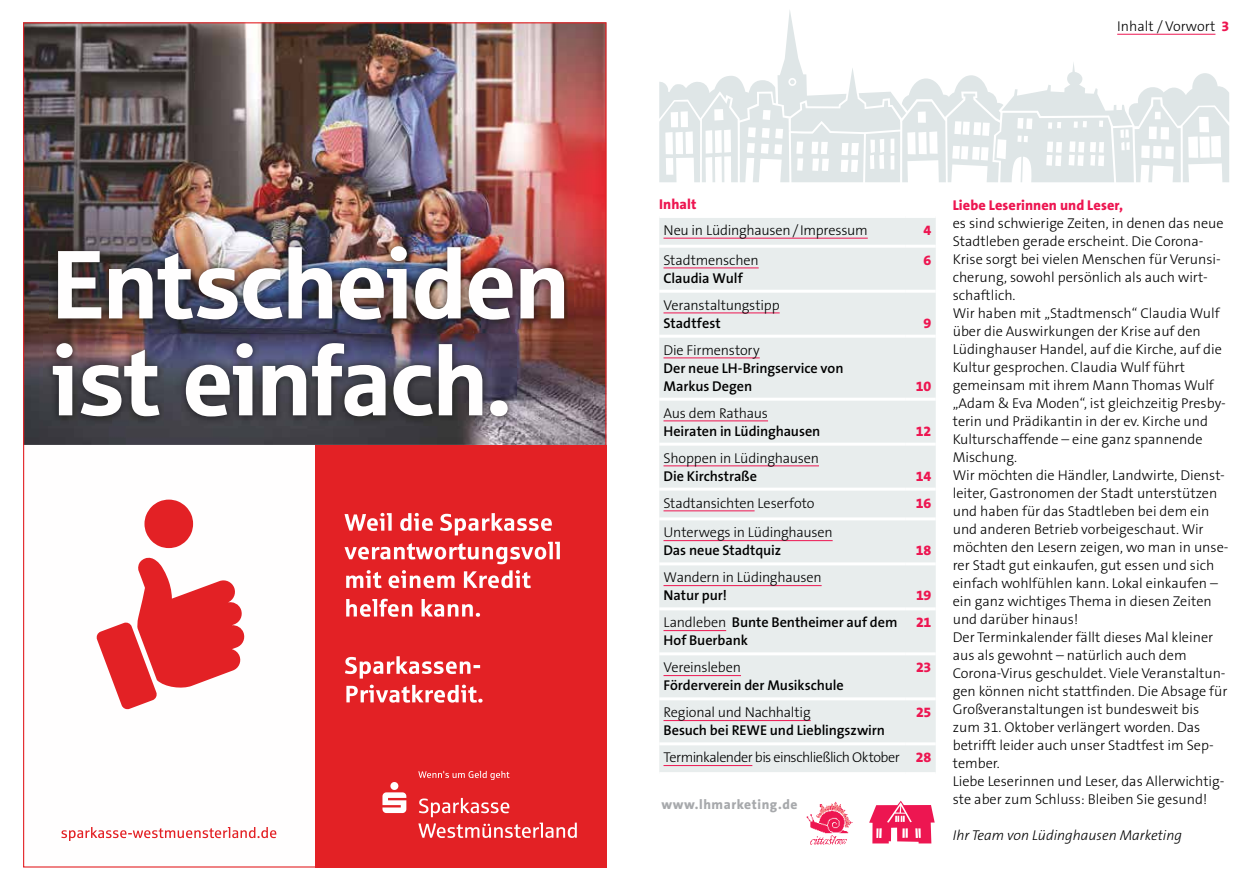
<style>
.page{position:relative;width:1259px;height:893px;background:#fff}
.page>*{position:absolute;margin:0;border:0;box-sizing:border-box;transform-origin:0 0}
.t1{font:300 14.25px/18px "The Sans B3";color:#000}
.t2{font:600 14.25px/18px "The Sans B6";letter-spacing:-.005em;color:#000}
.t3{font:800 14.25px "The Sans B8";letter-spacing:.005em;color:#ed1651}
.t4{font:300 14.25px "The Sans B3";letter-spacing:-.02em;color:#000}
.t5{font:300 14.25px "The Sans B3";letter-spacing:-.04em;color:#000}
.t6{font:italic 300 14.25px "The Sans B3";color:#000}
.t7{font:800 13.5px "The Sans B8";letter-spacing:.04em;color:#a7a9ac}
.s1{font-family:"The Sans B8";font-weight:800;color:#ed1651}
.s2{font-family:"The Sans B3";font-weight:300}
</style>
<div class="page">
<img style="left:25px;top:24px;width:579px;height:421px">
<div style="left:315px;top:445px;width:291px;height:422px;background:#e32125"></div>
<svg style="left:96px;top:500px;width:149px;height:210px"></svg>
<svg style="left:418px;top:823px;width:159px;height:15px"></svg>
<svg style="left:382px;top:771px;width:127px;height:46px"></svg>
<svg style="left:61px;top:827px;width:215px;height:14px"></svg>
<img style="left:44px;top:334px;width:472px;height:91px">
<svg style="left:53px;top:343px;width:455px;height:73px"></svg>
<img style="left:49px;top:237px;width:524px;height:92px">
<img style="left:58px;top:246px;width:506px;height:74px">
<svg style="left:346px;top:685px;width:136px;height:18px"></svg>
<svg style="left:345px;top:656px;width:135px;height:23px"></svg>
<svg style="left:346px;top:599px;width:134px;height:18px"></svg>
<svg style="left:346px;top:570px;width:185px;height:18px"></svg>
<svg style="left:344px;top:542px;width:216px;height:22px"></svg>
<svg style="left:344px;top:513px;width:208px;height:22px"></svg>
<div style="left:659px;top:218px;width:276px;height:554px;background:#e8eded"></div>
<hr style="left:659px;top:245px;width:246px;height:3px;background:#fff">
<hr style="left:905px;top:245px;width:30px;height:3px;background:#fff">
<hr style="left:659px;top:290px;width:246px;height:3px;background:#fff">
<hr style="left:905px;top:290px;width:30px;height:3px;background:#fff">
<hr style="left:659px;top:335px;width:246px;height:3px;background:#fff">
<hr style="left:905px;top:335px;width:30px;height:3px;background:#fff">
<hr style="left:659px;top:398px;width:246px;height:3px;background:#fff">
<hr style="left:905px;top:398px;width:30px;height:3px;background:#fff">
<hr style="left:659px;top:443px;width:246px;height:3px;background:#fff">
<hr style="left:905px;top:443px;width:30px;height:3px;background:#fff">
<hr style="left:659px;top:488px;width:246px;height:3px;background:#fff">
<hr style="left:905px;top:488px;width:30px;height:3px;background:#fff">
<hr style="left:659px;top:517px;width:246px;height:3px;background:#fff">
<hr style="left:905px;top:517px;width:30px;height:3px;background:#fff">
<hr style="left:659px;top:562px;width:246px;height:3px;background:#fff">
<hr style="left:905px;top:562px;width:30px;height:3px;background:#fff">
<hr style="left:659px;top:607px;width:246px;height:3px;background:#fff">
<hr style="left:905px;top:607px;width:30px;height:3px;background:#fff">
<hr style="left:659px;top:652px;width:246px;height:3px;background:#fff">
<hr style="left:905px;top:652px;width:30px;height:3px;background:#fff">
<hr style="left:659px;top:697px;width:246px;height:3px;background:#fff">
<hr style="left:905px;top:697px;width:30px;height:3px;background:#fff">
<hr style="left:659px;top:742px;width:246px;height:3px;background:#fff">
<hr style="left:905px;top:742px;width:30px;height:3px;background:#fff">
<hr style="left:663px;top:238px;width:204px;height:1px;background:#ed1651">
<hr style="left:663px;top:268px;width:95px;height:1px;background:#ed1651">
<hr style="left:663px;top:313px;width:116px;height:1px;background:#ed1651">
<hr style="left:663px;top:357px;width:97px;height:1px;background:#ed1651">
<hr style="left:663px;top:420px;width:105px;height:1px;background:#ed1651">
<hr style="left:663px;top:465px;width:156px;height:1px;background:#ed1651">
<hr style="left:663px;top:510px;width:91px;height:1px;background:#ed1651">
<hr style="left:663px;top:540px;width:169px;height:1px;background:#ed1651">
<hr style="left:663px;top:585px;width:158px;height:1px;background:#ed1651">
<hr style="left:663px;top:630px;width:63px;height:1px;background:#ed1651">
<hr style="left:663px;top:675px;width:78px;height:1px;background:#ed1651">
<hr style="left:663px;top:720px;width:147px;height:1px;background:#ed1651">
<hr style="left:663px;top:765px;width:89px;height:1px;background:#ed1651">
<img style="left:807px;top:801px;width:46px;height:44px">
<svg style="left:869px;top:800px;width:65px;height:44px"></svg>
<svg style="left:659px;top:10px;width:570px;height:172px"></svg>
<p class="t1" style="left:1117px;top:18px;width:113px">Inhalt / Vorwort <span class="s1">3</span></p>
<p class="t3" style="left:659px;top:196px;width:39px">Inhalt</p>
<p class="t4" style="left:663px;top:223px;width:206px">Neu in Lüdinghausen/ Impressum</p>
<p class="t3" style="left:923px;top:223px;width:9px">4</p>
<p class="t1" style="left:663px;top:252px;width:97px">Stadtmenschen</p>
<p class="t2" style="left:663px;top:270px;width:81px">Claudia Wulf</p>
<p class="t3" style="left:923px;top:252px;width:9px">6</p>
<p class="t1" style="left:663px;top:297px;width:118px">Veranstaltungstipp</p>
<p class="t2" style="left:663px;top:315px;width:59px">Stadtfest</p>
<p class="t3" style="left:923px;top:315px;width:9px">9</p>
<p class="t1" style="left:663px;top:342px;width:98px">Die Firmenstory</p>
<p class="t2" style="left:663px;top:360px;width:181px">Der neue LH-Bringservice von<br>Markus Degen</p>
<p class="t3" style="left:916px;top:378px;width:17px">10</p>
<p class="t4" style="left:663px;top:405px;width:106px">Aus dem Rathaus</p>
<p class="t2" style="left:663px;top:423px;width:158px">Heiraten in Lüdinghausen</p>
<p class="t3" style="left:916px;top:423px;width:17px">12</p>
<p class="t1" style="left:663px;top:450px;width:157px">Shoppen in Lüdinghausen</p>
<p class="t2" style="left:663px;top:468px;width:95px">Die Kirchstraße</p>
<p class="t3" style="left:916px;top:468px;width:17px">14</p>
<p class="t1" style="left:663px;top:495px;width:152px">Stadtansichten Leserfoto</p>
<p class="t3" style="left:916px;top:495px;width:17px">16</p>
<p class="t1" style="left:663px;top:524px;width:171px">Unterwegs in Lüdinghausen</p>
<p class="t2" style="left:663px;top:542px;width:119px">Das neue Stadtquiz</p>
<p class="t3" style="left:916px;top:543px;width:17px">18</p>
<p class="t1" style="left:663px;top:569px;width:160px">Wandern in Lüdinghausen</p>
<p class="t2" style="left:663px;top:587px;width:65px">Natur pur!</p>
<p class="t3" style="left:916px;top:588px;width:17px">19</p>
<p class="t2" style="left:663px;top:614px;width:235px"><span class="s2">Landleben</span> Bunte Bentheimer auf dem<br>Hof Buerbank</p>
<p class="t3" style="left:916px;top:615px;width:17px">21</p>
<p class="t1" style="left:663px;top:659px;width:79px">Vereinsleben</p>
<p class="t2" style="left:663px;top:677px;width:182px">Förderverein der Musikschule</p>
<p class="t3" style="left:916px;top:660px;width:17px">23</p>
<p class="t1" style="left:663px;top:704px;width:149px">Regional und Nachhaltig</p>
<p class="t2" style="left:663px;top:722px;width:223px">Besuch bei REWE und Lieblingszwirn</p>
<p class="t3" style="left:916px;top:705px;width:17px">25</p>
<p class="t5" style="left:663px;top:750px;width:269px">Terminkalender bis einschließlich Oktober <span class="s1">28</span></p>
<p class="t7" style="left:661px;top:797px;width:137px">www.lhmarketing.de</p>
<p class="t3" style="left:952px;top:198px;width:172px">Liebe Leserinnen und Leser,</p>
<p class="t1" style="left:952px;top:215px;width:277px">es sind schwierige Zeiten, in denen das neue Stadtleben gerade erscheint. Die Corona-Krise sorgt bei vielen Menschen für Verunsi&shy;cherung, sowohl persönlich als auch wirt&shy;schaftlich.<br>Wir haben mit „Stadtmensch“ Claudia Wulf über die Auswirkungen der Krise auf den Lüdinghauser Handel, auf die Kirche, auf die Kultur gesprochen. Claudia Wulf führt gemeinsam mit ihrem Mann Thomas Wulf „Adam &amp; Eva Moden“, ist gleichzeitig Presby&shy;terin und Prädikantin in der ev. Kirche und Kulturschaffende – eine ganz spannende Mischung.<br>Wir möchten die Händler, Landwirte, Dienst&shy;leiter, Gastronomen der Stadt unterstützen und haben für das Stadtleben bei dem ein und anderen Betrieb vorbeigeschaut. Wir möchten den Lesern zeigen, wo man in unse&shy;rer Stadt gut einkaufen, gut essen und sich einfach wohlfühlen kann. Lokal einkaufen – ein ganz wichtiges Thema in diesen Zeiten und darüber hinaus!<br>Der Terminkalender fällt dieses Mal kleiner aus als gewohnt – natürlich auch dem Corona-Virus geschuldet. Viele Veranstaltun&shy;gen können nicht stattfinden. Die Absage für Großveranstaltungen ist bundesweit bis zum 31. Oktober verlängert worden. Das betrifft leider auch unser Stadtfest im Sep&shy;tember.<br>Liebe Leserinnen und Leser, das Allerwichtig&shy;ste aber zum Schluss: Bleiben Sie gesund!</p>
<p class="t6" style="left:952px;top:828px;width:231px">Ihr Team von Lüdinghausen Marketing</p>
</div>
